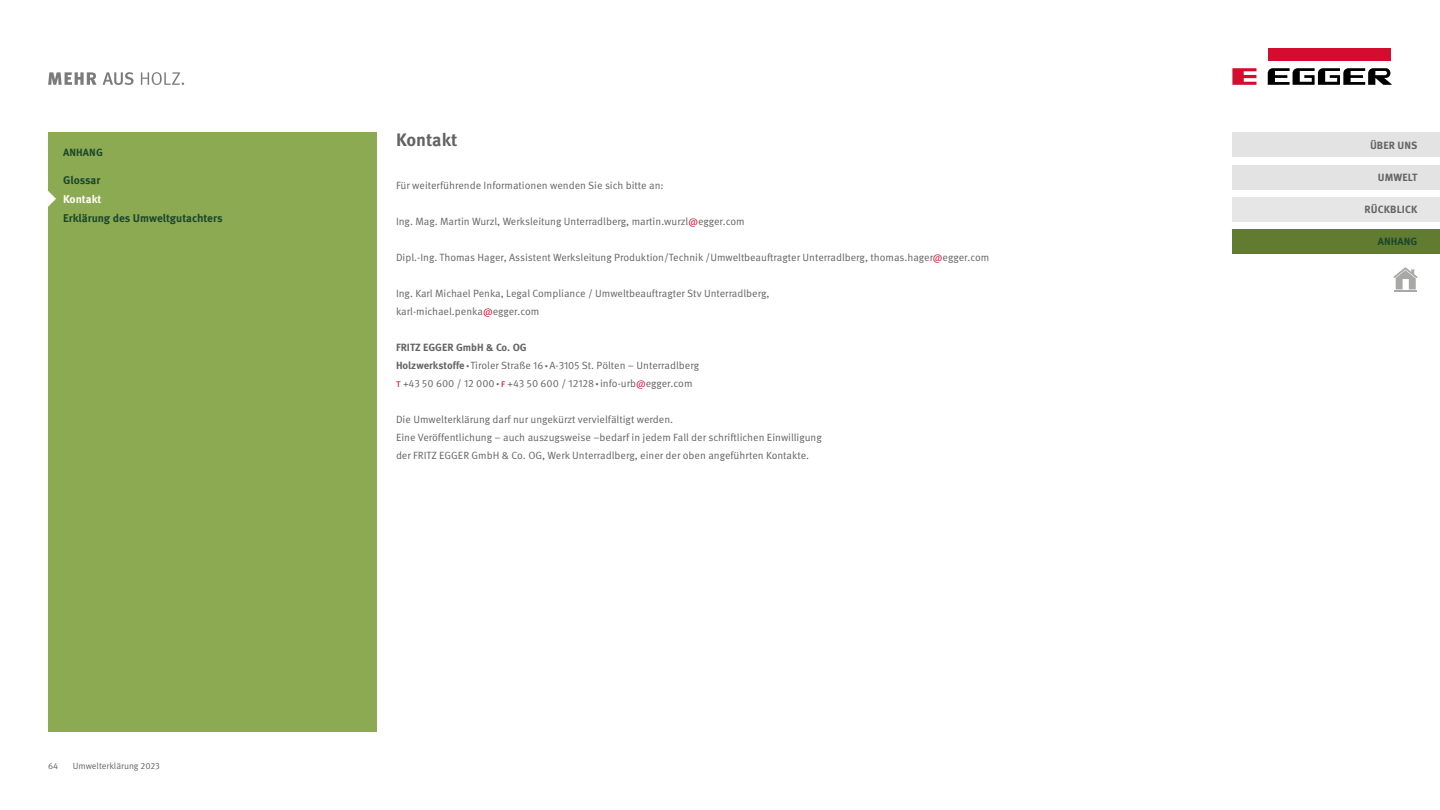
<style>
.page{position:relative;width:1440px;height:810px;background:#fff}
.page>*{position:absolute;margin:0;border:0;box-sizing:border-box;transform-origin:0 0}
.t1{font:700 18px "Meta Pro";color:#646363}
.t2{font:700 11.25px "Meta Pro";color:#1b462c}
.t3{font:700 11.25px "Meta Pro";color:#fff}
.t4{font:10.5px/18px "Meta Pro";color:#646363}
.t5{font:700 10.5px "Meta Pro";letter-spacing:.01em;color:#646363}
.t6{font:700 10.5px "Meta Pro";letter-spacing:.01em;color:#1b462c}
.t7{font:9px "Meta Pro";color:#646363}
.s1{color:#d5022a}
.s2{font-weight:700}
.s3{font-weight:900}
</style>
<div class="page">
<svg style="left:48px;top:72px;width:49px;height:13px"></svg>
<svg style="left:103px;top:72px;width:31px;height:13px"></svg>
<svg style="left:141px;top:72px;width:43px;height:13px"></svg>
<div style="left:1268px;top:48px;width:122px;height:13px;background:#d40c2d"></div>
<svg style="left:1232px;top:68px;width:24px;height:17px"></svg>
<svg style="left:1268px;top:68px;width:124px;height:17px"></svg>
<div style="left:48px;top:133px;width:328px;height:599px;background:#8caa51"></div>
<svg style="left:48px;top:191px;width:8px;height:16px"></svg>
<div style="left:1232px;top:197px;width:208px;height:24px;background:#e6e6e6"></div>
<div style="left:1232px;top:229px;width:208px;height:25px;background:#617b30"></div>
<div style="left:1232px;top:165px;width:208px;height:24px;background:#e3e3e3"></div>
<div style="left:1232px;top:133px;width:208px;height:24px;background:#e3e3e3"></div>
<svg style="left:1393px;top:267px;width:25px;height:24px"></svg>
<p class="t6" style="left:63px;top:145px;width:41px">ANHANG</p>
<p class="t2" style="left:63px;top:173px;width:39px">Glossar</p>
<p class="t3" style="left:63px;top:192px;width:40px">Kontakt</p>
<p class="t2" style="left:63px;top:211px;width:161px">Erklärung des Umweltgutachters</p>
<p class="t7" style="left:48px;top:760px;width:12px">64</p>
<p class="t7" style="left:73px;top:760px;width:89px">Umwelterklärung 2023</p>
<h1 class="t1" style="left:396px;top:129px;width:63px">Kontakt</h1>
<p class="t5" style="left:1370px;top:139px;width:49px">ÜBER UNS</p>
<p class="t4" style="left:396px;top:176px;width:269px">Für weiterführende Informationen wenden Sie sich bitte an:</p>
<p class="t4" style="left:396px;top:213px;width:350px">Ing. Mag. Martin Wurzl, Werksleitung Unterradlberg, martin.wurzl<span class="s1">@</span>egger.com</p>
<p class="t4" style="left:396px;top:249px;width:595px">Dipl.-Ing. Thomas Hager, Assistent Werksleitung Produktion/Technik /Umweltbeauftragter Unterradlberg, thomas.hager<span class="s1">@</span>egger.com</p>
<p class="t4" style="left:396px;top:285px;width:375px">Ing. Karl Michael Penka, Legal Compliance / Umweltbeauftragter Stv Unterradlberg, karl-michael.penka<span class="s1">@</span>egger.com</p>
<p class="t4" style="left:396px;top:339px;width:305px"><span class="s2">FRITZ EGGER GmbH &amp; Co. OG<br>Holzwerkstoffe</span><span class="s3">·</span>Tiroler Straße 16<span class="s3">·</span>A-3105 St. Pölten – Unterradlberg <span class="s1">t</span> +43 50 600 / 12 000<span class="s3">·</span> <span class="s1">f</span> +43 50 600 / 12128<span class="s3">·</span>info-urb<span class="s1">@</span>egger.com</p>
<p class="t4" style="left:396px;top:411px;width:427px">Die Umwelterklärung darf nur ungekürzt vervielfältigt werden.<br>Eine Veröffentlichung – auch auszugsweise –bedarf in jedem Fall der schriftlichen Einwilligung der FRITZ EGGER GmbH &amp; Co. OG, Werk Unterradlberg, einer der oben angeführten Kontakte.</p>
<p class="t5" style="left:1378px;top:171px;width:41px">UMWELT</p>
<p class="t5" style="left:1364px;top:203px;width:54px">RÜCKBLICK</p>
<p class="t6" style="left:1378px;top:235px;width:41px">ANHANG</p>
</div>
